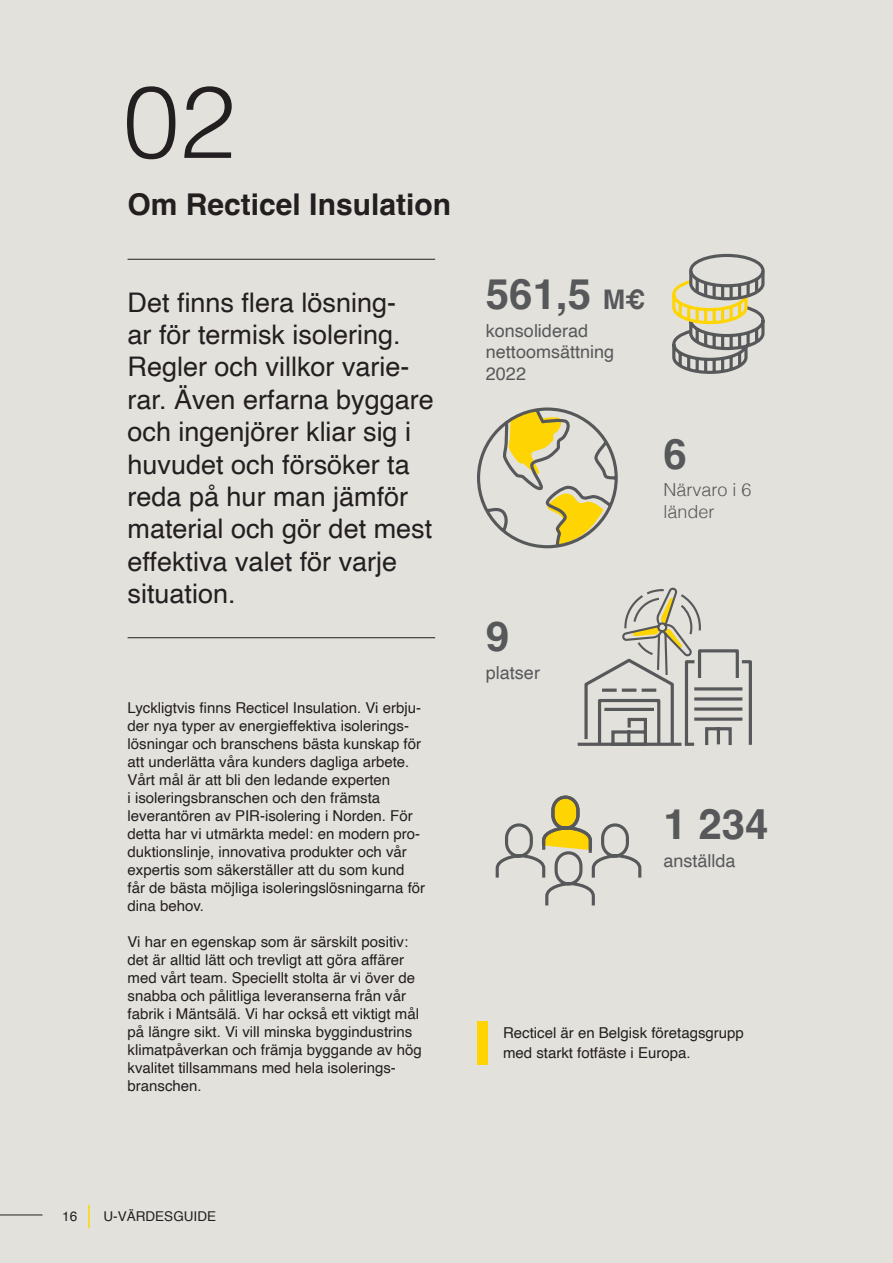
<style>
.page{position:relative;width:893px;height:1263px;background:#e3e1dc}
.page>*{position:absolute;margin:0;border:0;box-sizing:border-box;transform-origin:0 0}
.t1{font:300 101.4px "Helvetica";color:#231f20}
.t2{font:700 42px "Helvetica";color:#57585a}
.t3{font:700 30px "Helvetica";color:#231f20}
.t4{font:27px/32.4px "Helvetica";color:#231f20}
.t5{font:18px/21.6px "Helvetica";color:#57585a}
.t6{font:300 18px/21.6px "Helvetica";color:#57585a}
.Leipis{font:15px/18px "Helvetica";color:#231f20}
.t7{font:13.5px "Helvetica";color:#231f20}
.s1{font-size:27px}
</style>
<div class="page">
<hr style="left:128px;top:259px;width:307px;height:1px;background:#231f20">
<hr style="left:128px;top:637px;width:307px;height:1px;background:#231f20">
<hr style="left:88px;top:1205px;width:2px;height:23px;background:#fed503">
<hr style="left:0;top:1215px;width:43px;height:1px;background:#231f20">
<div style="left:477px;top:1021px;width:10px;height:43px;background:#fed503"></div>
<hr style="left:579px;top:743px;width:101px;height:3px;background:#57585a">
<svg style="left:583px;top:587px;width:169px;height:159px"></svg>
<svg style="left:477px;top:407px;width:141px;height:142px"></svg>
<svg style="left:495px;top:795px;width:147px;height:111px"></svg>
<svg style="left:672px;top:253px;width:93px;height:121px"></svg>
<p class="t1" style="left:123px;top:36px;width:114px">02</p>
<p class="t3" style="left:128px;top:186px;width:325px">Om Recticel Insulation</p>
<p class="t4" style="left:128px;top:287px;width:308px">Det finns flera lösning-<br>ar för termisk isolering.<br>Regler och villkor varie&shy;rar. Även erfarna byggare och ingenjörer kliar sig i huvudet och försöker ta reda på hur man jämför material och gör det mest effektiva valet för varje situation.</p>
<p class="Leipis" style="left:128px;top:699px;width:295px">Lyckligtvis finns Recticel Insulation. Vi erbju&shy;der nya typer av energieffektiva isolerings&shy;lösningar och branschens bästa kunskap för att underlätta våra kunders dagliga arbete.<br>Vårt mål är att bli den ledande experten</p>
<p class="Leipis" style="left:128px;top:789px;width:299px">i isoleringsbranschen och den främsta leverantören av PIR-isolering i Norden. För detta har vi utmärkta medel: en modern pro&shy;duktionslinje, innovativa produkter och vår expertis som säkerställer att du som kund får de bästa möjliga isoleringslösningarna för dina behov.</p>
<p class="Leipis" style="left:128px;top:933px;width:296px">Vi har en egenskap som är särskilt positiv: det är alltid lätt och trevligt att göra affärer med vårt team. Speciellt stolta är vi över de snabba och pålitliga leveranserna från vår fabrik i Mäntsälä. Vi har också ett viktigt mål på längre sikt. Vi vill minska byggindustrins klimatpåverkan och främja byggande av hög kvalitet tillsammans med hela isolerings&shy;branschen.</p>
<p class="t2" style="left:486px;top:268px;width:161px">561,5 <span class="s1">M€</span></p>
<p class="t5" style="left:486px;top:320px;width:130px">konsoliderad nettoomsättning<br>2022</p>
<p class="t2" style="left:663px;top:428px;width:25px">6</p>
<p class="t6" style="left:663px;top:478px;width:90px">Närvaro i 6 länder</p>
<p class="t2" style="left:486px;top:610px;width:25px">9</p>
<p class="t5" style="left:486px;top:662px;width:56px">platser</p>
<p class="t2" style="left:663px;top:798px;width:107px">1 234</p>
<p class="t5" style="left:663px;top:850px;width:74px">anställda</p>
<p class="Leipis" style="left:503px;top:1023px;width:242px;line-height:19.5px">Recticel är en Belgisk företagsgrupp med starkt fotfäste i Europa.</p>
<p class="t7" style="left:62px;top:1205px;width:17px">16</p>
<p class="t7" style="left:104px;top:1205px;width:114px">U-VÄRDESGUIDE</p>
</div>
